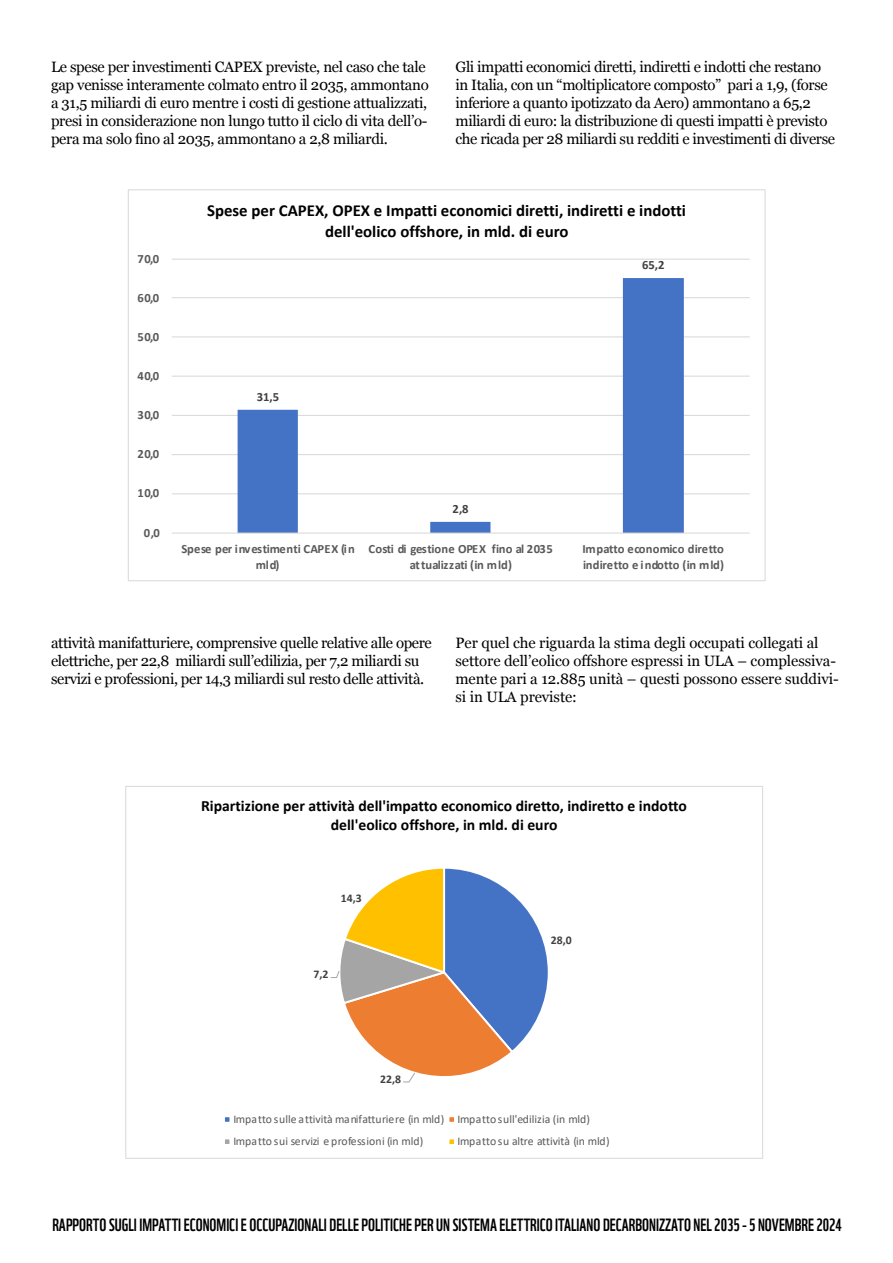
<style>
.page{position:relative;width:893px;height:1263px;background:#fff}
.page>*{position:absolute;margin:0;border:0;box-sizing:border-box;transform-origin:0 0}
.t1{font:17.25px "WWF";color:#000}
.t2{font:700 16.8px/21px "Calibri";color:#000;text-align:center}
.t3{font:700 15.6px/19.5px "Calibri";color:#000;text-align:center}
.t4{font:15px/18px "Georgia";letter-spacing:-.025em;color:#000}
.t5{font:15px/18px "Georgia";letter-spacing:-.005em;color:#000}
.t6{font:700 12.6px/15.5px "Calibri";letter-spacing:-.01em;color:#595959;text-align:center}
.t7{font:700 12.6px/15.5px "Calibri";letter-spacing:.02em;color:#595959;text-align:center}
.t8{font:700 12.6px "Calibri";color:#404040}
.t9{font:11.7px/21.6px "Calibri";letter-spacing:-.005em;color:#595959}
.t10{font:700 11.7px "Calibri";color:#404040}
</style>
<div class="page">
<hr style="left:172px;top:493px;width:578px;height:1px;background:#d9d9d9">
<hr style="left:172px;top:454px;width:578px;height:1px;background:#d9d9d9">
<hr style="left:172px;top:415px;width:578px;height:1px;background:#d9d9d9">
<hr style="left:172px;top:376px;width:578px;height:1px;background:#d9d9d9">
<hr style="left:172px;top:336px;width:578px;height:1px;background:#d9d9d9">
<hr style="left:172px;top:297px;width:578px;height:1px;background:#d9d9d9">
<hr style="left:172px;top:259px;width:578px;height:1px;background:#d9d9d9">
<svg style="left:238px;top:278px;width:446px;height:254px"></svg>
<hr style="left:172px;top:532px;width:578px;height:2px;background:#d9d9d9">
<svg style="left:330px;top:868px;width:218px;height:215px"></svg>
<div style="left:224px;top:1116px;width:6px;height:7px;background:#4472c4"></div>
<div style="left:223px;top:1115px;width:8px;height:9px;border:2px solid #fff"></div>
<div style="left:448px;top:1116px;width:7px;height:7px;background:#ed7d31"></div>
<div style="left:447px;top:1115px;width:9px;height:9px;border:2px solid #fff"></div>
<div style="left:224px;top:1138px;width:6px;height:7px;background:#a5a5a5"></div>
<div style="left:223px;top:1137px;width:8px;height:9px;border:2px solid #fff"></div>
<div style="left:448px;top:1138px;width:7px;height:7px;background:#ffc000"></div>
<div style="left:447px;top:1137px;width:9px;height:9px;border:2px solid #fff"></div>
<p class="t4" style="left:51px;top:57px;width:379px">Le spese per investimenti CAPEX previste, nel caso che tale gap venisse interamente colmato entro il 2035, ammontano a 31,5 miliardi di euro mentre i costi di gestione attualizzati, presi in considerazione non lungo tutto il ciclo di vita dell’o&shy;pera ma solo fino al 2035, ammontano a 2,8 miliardi.</p>
<p class="t4" style="left:455px;top:57px;width:381px">Gli impatti economici diretti, indiretti e indotti che restano in Italia, con un “moltiplicatore composto” pari a 1,9, (forse inferiore a quanto ipotizzato da Aero) ammontano a 65,2 miliardi di euro: la distribuzione di questi impatti è previsto che ricada per 28 miliardi su redditi e investimenti di diverse</p>
<p class="t6" style="left:137px;top:251px;width:23px">70,0</p>
<p class="t6" style="left:137px;top:290px;width:23px">60,0</p>
<p class="t6" style="left:137px;top:329px;width:23px">50,0</p>
<p class="t6" style="left:137px;top:368px;width:23px">40,0</p>
<p class="t6" style="left:137px;top:407px;width:23px">30,0</p>
<p class="t6" style="left:137px;top:446px;width:23px">20,0</p>
<p class="t6" style="left:137px;top:485px;width:23px">10,0</p>
<p class="t6" style="left:144px;top:524px;width:18px">0,0</p>
<p class="t2" style="left:207px;top:199px;width:480px">Spese per CAPEX, OPEX e Impatti economici diretti, indiretti e indotti dell'eolico offshore, in mld. di euro</p>
<p class="t8" style="left:257px;top:388px;width:24px">31,5</p>
<p class="t8" style="left:453px;top:500px;width:18px">2,8</p>
<p class="t8" style="left:642px;top:256px;width:24px">65,2</p>
<p class="t7" style="left:181px;top:541px;width:175px">Spese per investimenti CAPEX (in mld)</p>
<p class="t6" style="left:368px;top:541px;width:186px">Costi di gestione OPEX fino al 2035 attualizzati (in mld)</p>
<p class="t6" style="left:583px;top:541px;width:143px;text-align:left">Impatto economico diretto indiretto e indotto (in mld)</p>
<p class="t4" style="left:51px;top:633px;width:382px">attività manifatturiere, comprensive quelle relative alle opere elettriche, per 22,8 miliardi sull’edilizia, per 7,2 miliardi su servizi e professioni, per 14,3 miliardi sul resto delle attività.</p>
<p class="t5" style="left:455px;top:633px;width:385px">Per quel che riguarda la stima degli occupati collegati al settore dell’eolico offshore espressi in ULA – complessiva&shy;mente pari a 12.885 unità – questi possono essere suddivi&shy;si in ULA previste:</p>
<p class="t3" style="left:201px;top:795px;width:487px">Ripartizione per attività dell'impatto economico diretto, indiretto e indotto dell'eolico offshore, in mld. di euro</p>
<p class="t10" style="left:341px;top:890px;width:22px">14,3</p>
<p class="t10" style="left:313px;top:966px;width:16px">7,2</p>
<p class="t10" style="left:380px;top:1070px;width:22px">22,8</p>
<p class="t10" style="left:551px;top:931px;width:22px">28,0</p>
<p class="t9" style="left:233px;top:1108px;width:358px">Impatto sulle attività manifatturiere (in mld) Impatto sull'edilizia (in mld)<br>Impatto sui servizi e professioni (in mld)</p>
<p class="t9" style="left:457px;top:1130px;width:154px">Impatto su altre attività (in mld)</p>
<p class="t1" style="left:53px;top:1211px;width:791px">RAPPORTO SUGLI IMPATTI ECONOMICI E OCCUPAZIONALI DELLE POLITICHE PER UN SISTEMA ELETTRICO ITALIANO DECARBONIZZATO NEL 2035 - 5 NOVEMBRE 2024</p>
</div>
